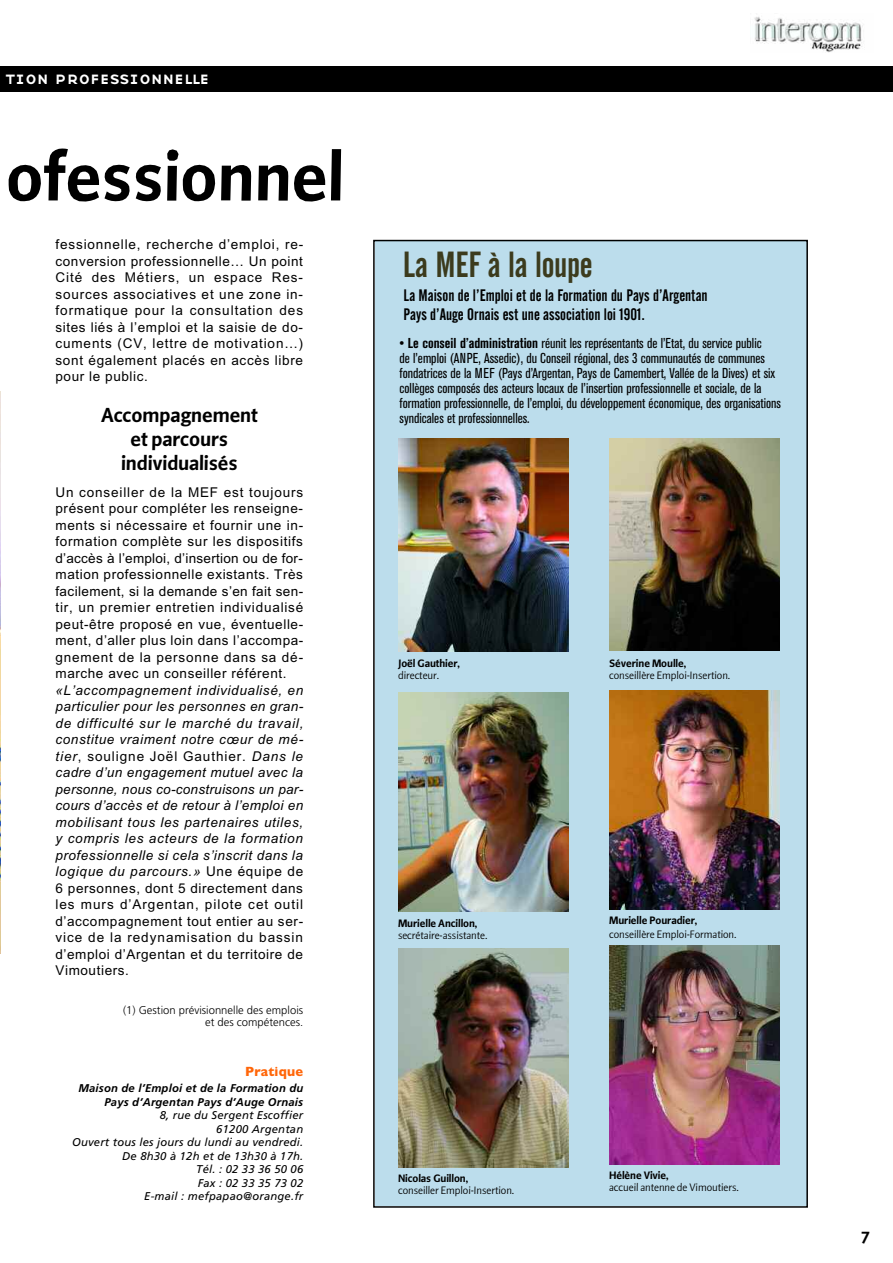
<style>
.page{position:relative;width:893px;height:1263px;background:#fff}
.page>*{position:absolute;margin:0;border:0;box-sizing:border-box;transform-origin:0 0}
.t1{font:700 76.5px "Beo Sans";color:#000}
.t2{font:36px "Alternate Gothic No 2 BT";letter-spacing:-.01em;color:#3c3b1d}
.t3{font:700 22.5px/24px "Beo Sans";color:#000;text-align:center}
.t4{font:18px "Base Nine Small Caps";letter-spacing:-.015em;color:#fff}
.t5{font:700 18px "Beo Sans";color:#000}
.t6{font:16.5px/19.5px "Alternate Gothic No 2 BT";color:#000}
.t7{font:condensed 14.25px/15px "Akzidenz Grotesk BE";color:#000}
.t8{font:13.5px/16.5px "M Arial";letter-spacing:.05em;color:#000;text-align:justify}
.t9{font:italic 13.5px/16.5px "M Arial";letter-spacing:.035em;color:#000;text-align:justify}
.t10{font:700 13.5px "Gill Sans";letter-spacing:.02em;color:#ff6609;scale:.95 1}
.t11{font:12px "Beo Sans";color:#000}
.t12{font:700 12px "Beo Sans";color:#000}
.t13{font:italic 11.25px/13.5px "Frutiger";letter-spacing:.015em;color:#000;text-align:right}
.t14{font:italic 700 11.25px/13.5px "Frutiger";letter-spacing:.015em;color:#000;text-align:right}
.t15{font:300 11.25px/12.8px "Frutiger";color:#000;text-align:right}
.s1{font-style:normal}
.s2{font-weight:700}
</style>
<div class="page">
<img style="left:754px;top:17px;width:109px;height:36px">
<div style="left:0;top:66px;width:893px;height:25px;background:#000"></div>
<img style="left:0;top:391px;width:1px;height:563px">
<div style="left:375px;top:241px;width:431px;height:965px;background:#bcddec"></div>
<img style="left:399px;top:439px;width:170px;height:212px">
<img style="left:610px;top:438px;width:170px;height:213px">
<img style="left:610px;top:690px;width:170px;height:219px">
<img style="left:610px;top:945px;width:170px;height:219px">
<img style="left:399px;top:692px;width:170px;height:219px">
<img style="left:399px;top:948px;width:170px;height:219px">
<h3 class="t4" style="left:6px;top:67px;width:205px">tion professionnelle</h3>
<h1 class="t1" style="left:6px;top:149px;width:339px">ofessionnel</h1>
<p class="t8" style="left:56px;top:238px;width:249px">fessionnelle, recherche d’emploi, re&shy;conversion professionnelle… Un point Cité des Métiers, un espace Res&shy;sources associatives et une zone in&shy;formatique pour la consultation des sites liés à l’emploi et la saisie de do&shy;cuments (CV, lettre de motivation…) sont également placés en accès libre pour le public.</p>
<h3 class="t3" style="left:101px;top:404px;width:158px">Accompagnement et parcours individualisés</h3>
<p class="t8" style="left:56px;top:485px;width:249px">Un conseiller de la MEF est toujours présent pour compléter les renseigne&shy;ments si nécessaire et fournir une in&shy;formation complète sur les dispositifs d’accès à l’emploi, d’insertion ou de for&shy;mation professionnelle existants. Très facilement, si la demande s’en fait sen&shy;tir, un premier entretien individualisé peut-être proposé en vue, éventuelle&shy;ment, d’aller plus loin dans l’accompa&shy;gnement de la personne dans sa dé&shy;marche avec un conseiller référent.</p>
<p class="t9" style="left:56px;top:683px;width:249px">«L’accompagnement individualisé, en particulier pour les personnes en gran&shy;de difficulté sur le marché du travail, constitue vraiment notre cœur de mé&shy;tier<span class="s1">, souligne Joël Gauthier.</span> Dans le cadre d’un engagement mutuel avec la personne, nous co-construisons un par&shy;cours d’accès et de retour à l’emploi en mobilisant tous les partenaires utiles, y compris les acteurs de la formation professionnelle si cela s’inscrit dans la logique du parcours.» <span class="s1">Une équipe de 6 personnes, dont 5 directement dans les murs d’Argentan, pilote cet outil d’accompagnement tout entier au ser&shy;vice de la redynamisation du bassin d’emploi d’Argentan et du territoire de Vimoutiers.</span></p>
<p class="t15" style="left:123px;top:1004px;width:182px">(1) Gestion prévisionnelle des emplois et des compétences.</p>
<p class="t10" style="left:245px;top:1063px;width:62px">Pratique</p>
<p class="t14" style="left:78px;top:1082px;width:227px">Maison de l’Emploi et de la Formation du<br>Pays d’Argentan Pays d’Auge Ornais</p>
<p class="t13" style="left:72px;top:1109px;width:233px">8, rue du Sergent Escoffier<br>61200 Argentan<br>Ouvert tous les jours du lundi au vendredi.<br>De 8h30 à 12h et de 13h30 à 17h.<br>Tél. : 02 33 36 50 06<br>Fax : 02 33 35 73 02<br>E-mail : mefpapao@orange.fr</p>
<h2 class="t2" style="left:403px;top:251px;width:191px">La MEF à la loupe</h2>
<p class="t6" style="left:404px;top:286px;width:306px">La Maison de l’Emploi et de la Formation du Pays d’Argentan<br>Pays d’Auge Ornais est une association loi 1901.</p>
<p class="t7" style="left:400px;top:336px;width:383px"><span class="s2">• Le conseil d’administration</span> réunit les représentants de l’Etat, du service public<br>de l’emploi (ANPE, Assedic), du Conseil régional, des 3 communautés de communes fondatrices de la MEF (Pays d’Argentan, Pays de Camembert, Vallée de la Dives) et six collèges composés des acteurs locaux de l’insertion professionnelle et sociale, de la formation professionnelle, de l’emploi, du développement économique, des organisations syndicales et professionnelles.</p>
<p class="t12" style="left:398px;top:659px;width:63px">Joël Gauthier,</p>
<p class="t11" style="left:398px;top:671px;width:43px">directeur.</p>
<p class="t12" style="left:609px;top:659px;width:78px">Séverine Moulle,</p>
<p class="t11" style="left:609px;top:671px;width:123px">conseillère Emploi-Insertion.</p>
<p class="t12" style="left:398px;top:919px;width:81px">Murielle Ancillon,</p>
<p class="t11" style="left:398px;top:931px;width:91px">secrétaire-assistante.</p>
<p class="t12" style="left:609px;top:916px;width:89px">Murielle Pouradier,</p>
<p class="t11" style="left:609px;top:930px;width:129px">conseillère Emploi-Formation.</p>
<p class="t12" style="left:398px;top:1174px;width:72px">Nicolas Guillon,</p>
<p class="t11" style="left:398px;top:1186px;width:118px">conseiller Emploi-Insertion.</p>
<p class="t12" style="left:609px;top:1171px;width:61px">Hélène Vivie,</p>
<p class="t11" style="left:609px;top:1183px;width:131px">accueil antenne de Vimoutiers.</p>
<h3 class="t5" style="left:860px;top:1227px;width:11px">7</h3>
</div>
